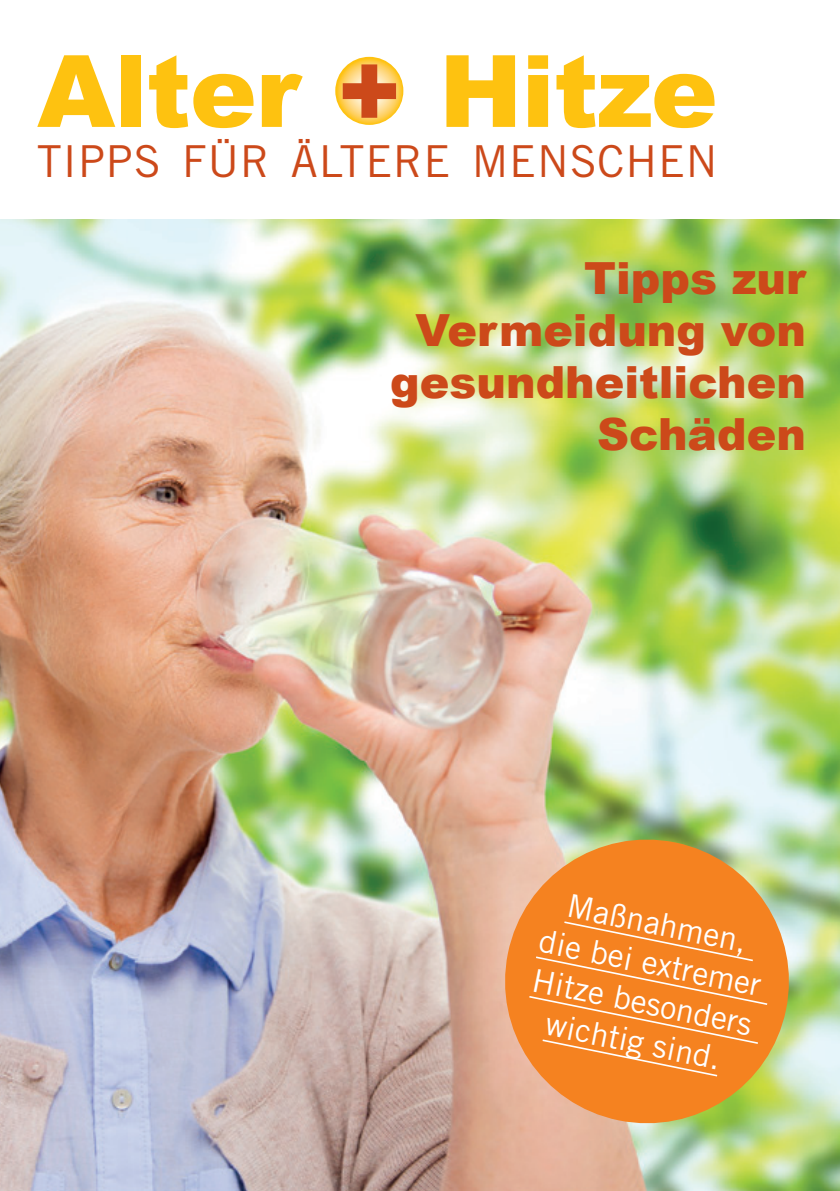
<style>
.page{position:relative;width:840px;height:1191px;background:#fff}
.page>*{position:absolute;margin:0;border:0;box-sizing:border-box;transform-origin:0 0}
.t1{font:900 100px "Arial";letter-spacing:-.01em;color:#fec210}
.t2{font:900 44.2px/51.6px "Arial";color:#cc491a;text-align:right}
.t3{font:44px "Trade Gothic";letter-spacing:.02em;color:#cc491a}
.t4{font:32px/40px "Trade Gothic";color:#fff;text-align:center}
.s1{color:#cc491a}
</style>
<div class="page">
<svg style="left:335px;top:57px;width:68px;height:68px;background:#feda80"></svg>
<img style="left:0;top:219px;width:839px;height:972px">
<svg style="left:492px;top:827px;width:309px;height:309px;background:#dea964"></svg>
<div style="left:527px;top:920px;width:241px;height:157px;background:#f58220"></div>
<h1 class="t1" style="left:37px;top:19px;width:681px">Alter <span class="s1">+</span> Hitze</h1>
<h3 class="t3" style="left:37px;top:135px;width:681px">TIPPS FÜR ÄLTERE MENSCHEN</h3>
<h2 class="t2" style="left:390px;top:251px;width:417px">Tipps zur<br>Vermeidung von gesundheitlichen<br>Schäden</h2>
<p class="t4" style="left:552px;top:880px;width:238px;rotate:12deg">MAßNAHMEN,<br>DIE BEI EXTREMER<br>HITZE BESONDERS<br>WICHTIG SIND.</p>
</div>
